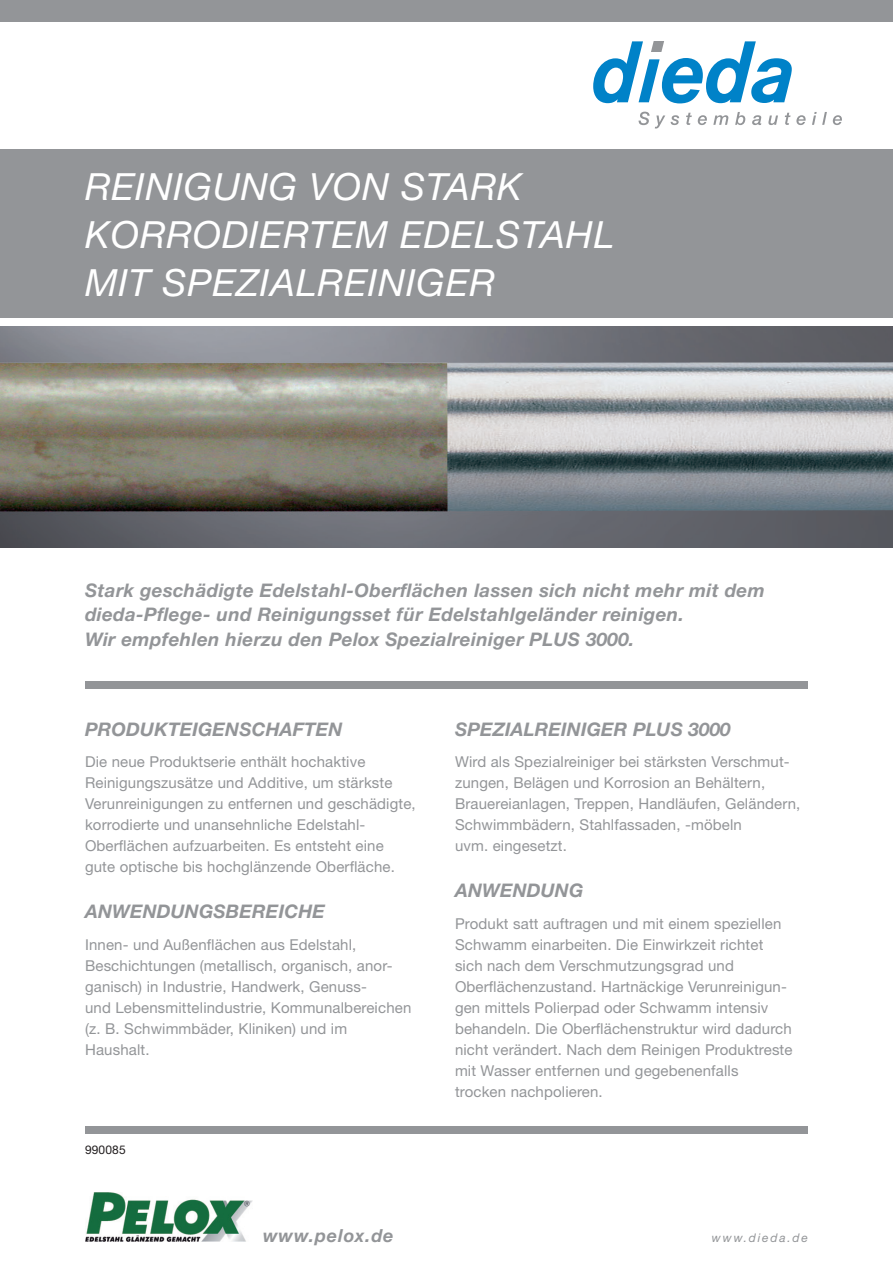
<style>
.page{position:relative;width:893px;height:1263px;background:#fff}
.page>*{position:absolute;margin:0;border:0;box-sizing:border-box;transform-origin:0 0}
.t1{font:italic 37.5px/48px "Helvetica Neue LT Pro";letter-spacing:.02em;color:#fff}
.t2{font:italic 700 18.75px/24.8px "Helvetica Neue LT Pro";letter-spacing:.02em;color:#939598}
.t3{font:italic 700 18.75px "Helvetica Neue LT Pro";letter-spacing:.045em;color:#939598}
.t4{font:italic 700 18.75px "Helvetica Neue LT Pro";letter-spacing:.105em;color:#939598}
.t5{font:italic 700 18px "Helvetica Neue LT Pro";letter-spacing:.05em;color:#939598}
.t6{font:15px/21px "Helvetica Neue LT Pro";letter-spacing:.01em;color:#939598}
.t7{font:italic 12px "Helvetica Neue LT Pro";letter-spacing:.15em;color:#939598}
.t8{font:12px "Helvetica Neue LT Pro";letter-spacing:.01em;color:#231f20}
</style>
<div class="page">
<img style="left:0;top:326px;width:893px;height:222px">
<div style="left:0;top:0;width:893px;height:21px;background:#939598"></div>
<svg style="left:638px;top:112px;width:27px;height:17px"></svg>
<svg style="left:671px;top:115px;width:8px;height:10px"></svg>
<svg style="left:686px;top:113px;width:6px;height:12px"></svg>
<svg style="left:698px;top:115px;width:9px;height:10px"></svg>
<svg style="left:713px;top:115px;width:15px;height:10px"></svg>
<svg style="left:735px;top:112px;width:10px;height:13px"></svg>
<svg style="left:752px;top:115px;width:9px;height:10px"></svg>
<svg style="left:768px;top:115px;width:10px;height:10px"></svg>
<svg style="left:785px;top:113px;width:5px;height:12px"></svg>
<svg style="left:796px;top:115px;width:10px;height:10px"></svg>
<svg style="left:812px;top:112px;width:15px;height:13px"></svg>
<svg style="left:833px;top:115px;width:9px;height:10px"></svg>
<svg style="left:593px;top:41px;width:199px;height:62px"></svg>
<div style="left:0;top:149px;width:893px;height:169px;background:#939598"></div>
<div style="left:85px;top:681px;width:723px;height:8px;background:#939598"></div>
<img style="left:85px;top:1193px;width:167px;height:48px">
<div style="left:85px;top:1126px;width:723px;height:8px;background:#939598"></div>
<h1 class="t1" style="left:85px;top:162px;width:439px">REINIGUNG VON STARK korro</h1>
<h1 class="t1" style="left:85px;top:210px;width:531px;text-indent:247px">EM EDELSTAHL<br>MIT SPEZIALREINIGER</h1>
<h1 class="t1" style="left:222px;top:210px;width:50px">diert</h1>
<p class="t2" style="left:85px;top:577px;width:681px">Stark geschädigte Edelstahl-Oberflächen lassen sich nicht mehr mit dem dieda-Pflege- und Reinigungsset für Edelstahlgeländer reinigen.<br>Wir empfehlen hierzu den Pelox Spezialreiniger pl us 3000.</p>
<p class="t4" style="left:85px;top:717px;width:259px">Pr odukteigenschaften</p>
<p class="t6" style="left:85px;top:751px;width:332px">Die neue Produktserie enthält hochaktive Reinigungszusätze und Additive, um stärkste Verunreinigungen zu entfernen und geschädigte, korrodierte und unansehnliche Edelstahl-Oberflächen aufzuarbeiten. Es entsteht eine gute optische bis hochglänzende Oberfläche.</p>
<p class="t3" style="left:85px;top:900px;width:240px">Anwendungsbereiche</p>
<p class="t6" style="left:85px;top:933px;width:328px">Innen- und Außenflächen aus Edelstahl, Beschichtungen (metallisch, organisch, anor&shy;ganisch) in Industrie, Handwerk, Genuss-<br>und Lebensmittelindustrie, Kommunalbereichen (z. B. Schwimmbäder, Kliniken) und im Haushalt.</p>
<p class="t8" style="left:85px;top:1142px;width:42px">990085</p>
<p class="t5" style="left:263px;top:1224px;width:132px">www.pelox.de</p>
<p class="t3" style="left:455px;top:717px;width:277px">Spezial reiniger pl us 3000</p>
<p class="t6" style="left:455px;top:751px;width:347px">Wird als Spezialreiniger bei stärksten Verschmut&shy;zungen, Belägen und Korrosion an Behältern, Brauereianlagen, Treppen, Handläufen, Geländern, Schwimmbädern, Stahlfassaden, -möbeln<br>uvm. eingesetzt.</p>
<p class="t2" style="left:455px;top:877px;width:130px">Anwendung</p>
<p class="t6" style="left:455px;top:912px;width:339px">Produkt satt auftragen und mit einem speziellen Schwamm einarbeiten. Die Einwirkzeit richtet sich nach dem Verschmutzungsgrad und Oberflächenzustand. Hartnäckige Verunreinigun&shy;gen mittels Polierpad oder Schwamm intensiv behandeln. Die Oberflächenstruktur wird dadurch nicht verändert. Nach dem Reinigen Produktreste mit Wasser entfernen und gegebenenfalls trocken nachpolieren.</p>
<p class="t7" style="left:712px;top:1230px;width:98px">www.dieda.de</p>
</div>
